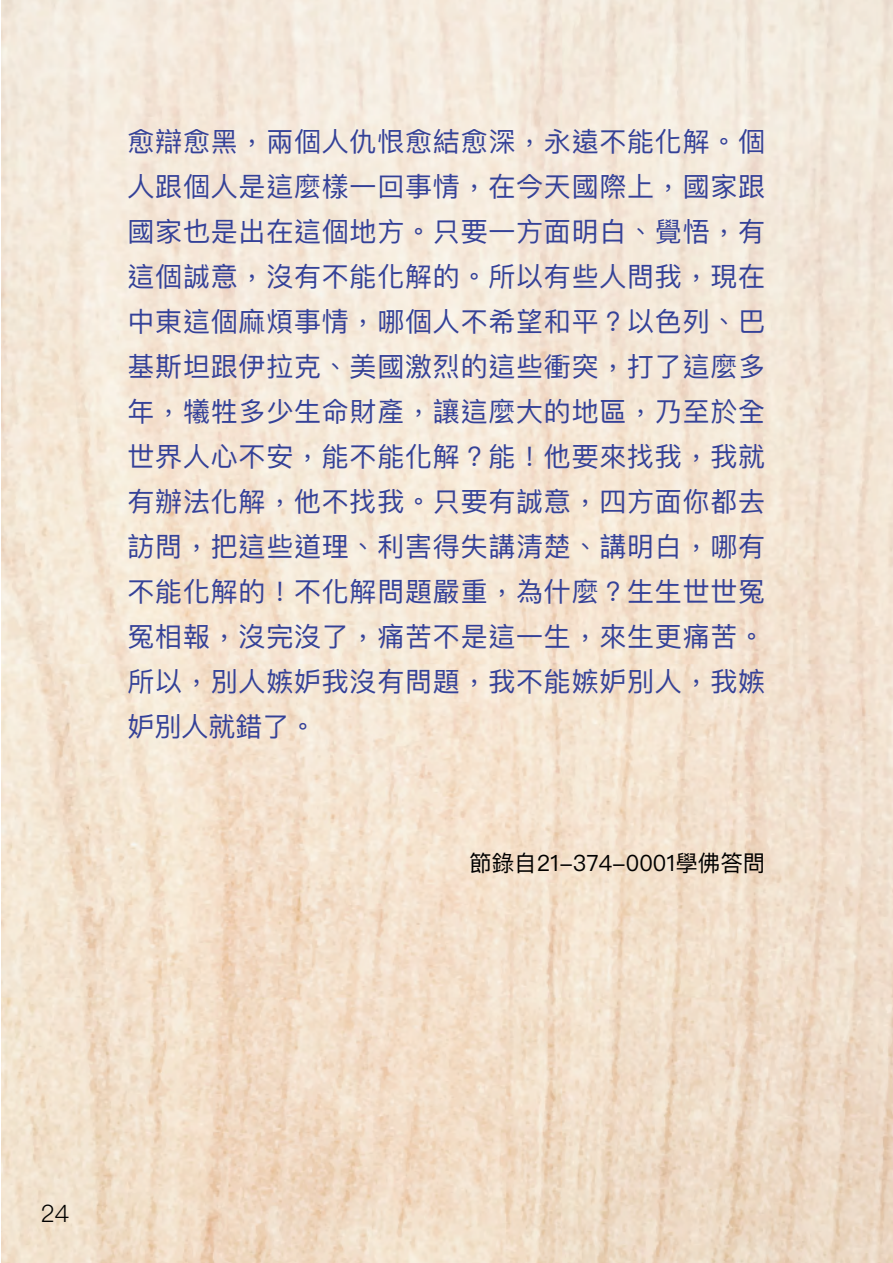
<style>
.page{position:relative;width:893px;height:1263px;background:#fff}
.page>*{position:absolute;margin:0;border:0;box-sizing:border-box;transform-origin:0 0}
.t1{font:27px/45px "Ping Fang TC";letter-spacing:.03em;color:#344198;text-align:justify}
.t2{font:300 24px "Ping Fang TC";color:#000}
.t3{font:22.5px "Ping Fang TC";color:#000}
</style>
<div class="page">
<img style="left:2px;top:0;width:891px;height:1263px">
<p class="t1" style="left:128px;top:118px;width:639px">愈辯愈黑，兩個人仇恨愈結愈深，永遠不能化解。個人跟個人是這麼樣一回事情，在今天國際上，國家跟國家也是出在這個地方。只要一方面明白、覺悟，有這個誠意，沒有不能化解的。所以有些人問我，現在中東這個麻煩事情，哪個人不希望和平？以色列、巴基斯坦跟伊拉克、美國激烈的這些衝突，打了這麼多年，犧牲多少生命財產，讓這麼大的地區，乃至於全世界人心不安，能不能化解？能！他要來找我，我就有辦法化解，他不找我。只要有誠意，四方面你都去訪問，把這些道理、利害得失講清楚、講明白，哪有不能化解的！不化解問題嚴重，為什麼？生生世世冤冤相報，沒完沒了，痛苦不是這一生，來生更痛苦。所以，別人嫉妒我沒有問題，我不能嫉妒別人，我嫉妒別人就錯了。</p>
<p class="t3" style="left:469px;top:849px;width:298px">節錄自21-374-0001學佛答問</p>
<p class="t2" style="left:40px;top:1198px;width:30px">24</p>
</div>
